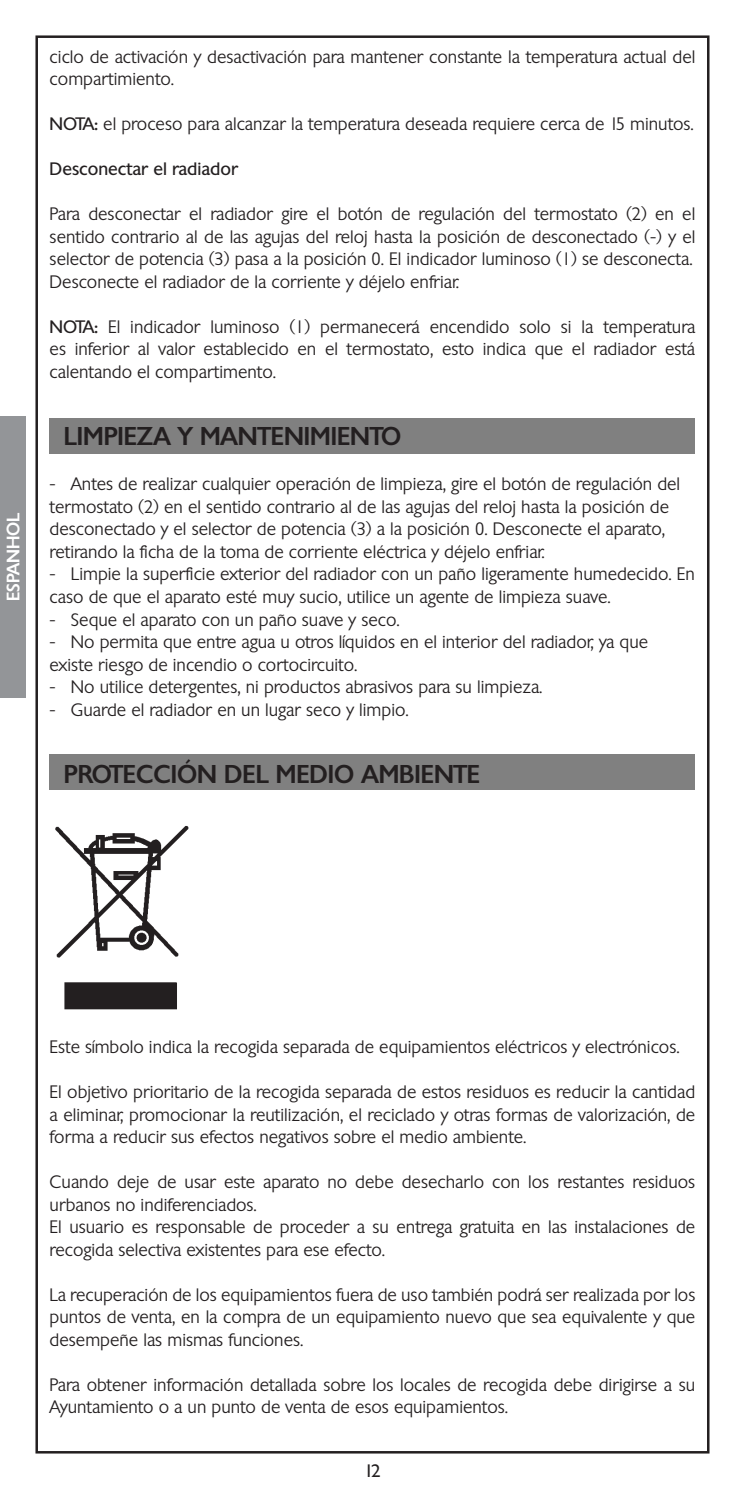
<style>
.page{position:relative;width:745px;height:1489px;background:#fff}
.page>*{position:absolute;margin:0;border:0;box-sizing:border-box;transform-origin:0 0}
.titulos{font:500 25px "Chantilly";color:#231f20}
.t1{font:300 17.5px/22.5px "Chantilly";color:#231f20}
.t2{font:17.5px "Chantilly";color:#231f20}
.t3{font:500 17.5px "Chantilly";color:#fff}
.s1{font-weight:400}
</style>
<div class="page">
<div style="left:0;top:416px;width:26px;height:281px;background:#939598"></div>
<div style="left:50px;top:418px;width:644px;height:35px;background:#808080"></div>
<div style="left:50px;top:754px;width:644px;height:36px;background:#808080"></div>
<img style="left:55px;top:826px;width:134px;height:184px">
<p class="t3" style="left:3px;top:601px;width:90px;rotate:-90deg">ESPANHOL</p>
<p class="t1" style="left:50px;top:45px;width:646px">ciclo de activación y desactivación para mantener constante la temperatura actual del compartimiento.</p>
<p class="t1" style="left:50px;top:113px;width:645px"><span class="s1">NOTA:</span> el proceso para alcanzar la temperatura deseada requiere cerca de 15 minutos.</p>
<p class="t2" style="left:50px;top:159px;width:190px">Desconectar el radiador</p>
<p class="t1" style="left:50px;top:203px;width:646px;text-align:justify">Para desconectar el radiador gire el botón de regulación del termostato (2) en el sentido contrario al de las agujas del reloj hasta la posición de desconectado (-) y el selector de potencia (3) pasa a la posición 0. El indicador luminoso (1) se desconecta.</p>
<p class="t1" style="left:50px;top:270px;width:411px">Desconecte el radiador de la corriente y déjelo enfriar.</p>
<p class="t1" style="left:50px;top:315px;width:646px;text-align:justify"><span class="s1">NOTA:</span> El indicador luminoso (1) permanecerá encendido solo si la temperatura es inferior al valor establecido en el termostato, esto indica que el radiador está calentando el compartimento.</p>
<p class="titulos" style="left:64px;top:421px;width:339px">LIMPIEZA Y MANTENIMIENTO</p>
<p class="t1" style="left:50px;top:473px;width:631px">- Antes de realizar cualquier operación de limpieza, gire el botón de regulación del termostato (2) en el sentido contrario al de las agujas del reloj hasta la posición de desconectado y el selector de potencia (3) a la posición 0. Desconecte el aparato, retirando la ficha de la toma de corriente eléctrica y déjelo enfriar.</p>
<p class="t1" style="left:50px;top:563px;width:646px">- Limpie la superficie exterior del radiador con un paño ligeramente humedecido. En caso de que el aparato esté muy sucio, utilice un agente de limpieza suave.</p>
<p class="t1" style="left:50px;top:608px;width:351px">- Seque el aparato con un paño suave y seco.</p>
<p class="t1" style="left:50px;top:630px;width:599px">- No permita que entre agua u otros líquidos en el interior del radiador, ya que existe riesgo de incendio o cortocircuito.</p>
<p class="t1" style="left:50px;top:675px;width:494px">- No utilice detergentes, ni productos abrasivos para su limpieza.</p>
<p class="t1" style="left:50px;top:698px;width:360px">- Guarde el radiador en un lugar seco y limpio.</p>
<p class="titulos" style="left:64px;top:759px;width:417px">PROTECCIÓN DEL MEDIO AMBIENTE</p>
<p class="t1" style="left:50px;top:1035px;width:631px">Este símbolo indica la recogida separada de equipamientos eléctricos y electrónicos.</p>
<p class="t1" style="left:50px;top:1080px;width:646px;text-align:justify">El objetivo prioritario de la recogida separada de estos residuos es reducir la cantidad a eliminar, promocionar la reutilización, el reciclado y otras formas de valorización, de forma a reducir sus efectos negativos sobre el medio ambiente.</p>
<p class="t1" style="left:50px;top:1170px;width:646px">Cuando deje de usar este aparato no debe desecharlo con los restantes residuos urbanos no indiferenciados.</p>
<p class="t1" style="left:50px;top:1215px;width:646px">El usuario es responsable de proceder a su entrega gratuita en las instalaciones de recogida selectiva existentes para ese efecto.</p>
<p class="t1" style="left:50px;top:1283px;width:646px;text-align:justify">La recuperación de los equipamientos fuera de uso también podrá ser realizada por los puntos de venta, en la compra de un equipamiento nuevo que sea equivalente y que desempeñe las mismas funciones.</p>
<p class="t1" style="left:50px;top:1373px;width:646px">Para obtener información detallada sobre los locales de recogida debe dirigirse a su<br>Ayuntamiento o a un punto de venta de esos equipamientos.</p>
<p class="t2" style="left:364px;top:1460px;width:18px">12</p>
</div>
